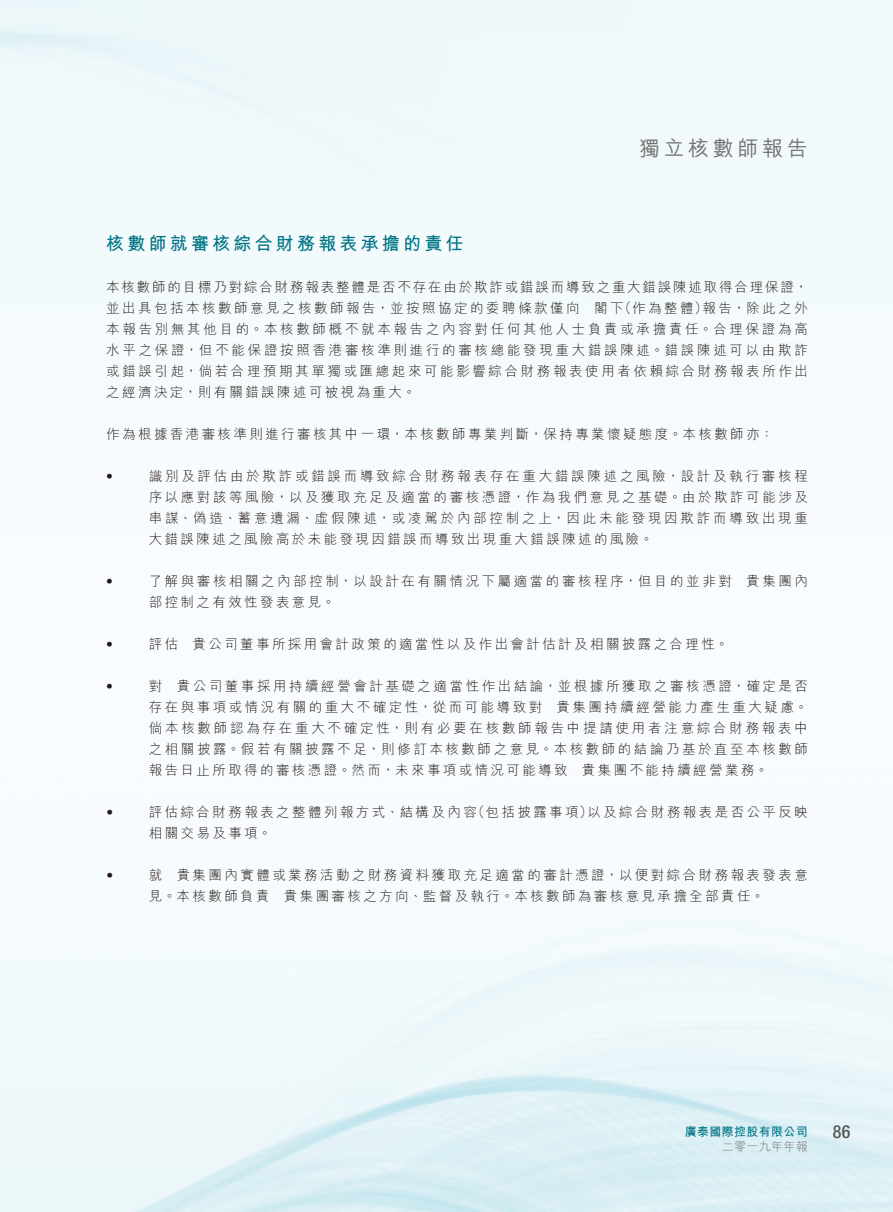
<style>
.page{position:relative;width:893px;height:1212px;background:#fff}
.page>*{position:absolute;margin:0;border:0;box-sizing:border-box;transform-origin:0 0}
.t1{font:500 21px "M Hei HK";letter-spacing:.175em;color:#727272}
.t2{font:700 18px "M Hei HK";letter-spacing:.18em;color:#007485}
.t3{font:500 condensed 18px "Helvetica Neue LT Std";color:#595857}
.t4{font:300 13.5px/21px "M Hei HK";letter-spacing:.185em;color:#231916}
.t5{font:300 13.5px "M Hei HK";letter-spacing:.205em;color:#231916}
.t6{font:300 13.5px/21px "M Hei HK";letter-spacing:.135em;color:#231916;text-align:right}
.t7{font:300 13.5px "Helvetica Neue LT Std";color:#231916}
.t8{font:700 12px "M Hei HK";letter-spacing:.03em;color:#007485}
.t9{font:300 12px "M Hei HK";letter-spacing:.03em;color:#727272}
</style>
<div class="page">
<h1 class="t1" style="left:639px;top:133px;width:170px">獨立核數師報告</h1>
<h2 class="t2" style="left:106px;top:230px;width:359px">核數師就審核綜合財務報表承擔的責任</h2>
<p class="t6" style="left:106px;top:276px;width:703px">本核數師的目標乃對綜合財務報表整體是否不存在由於欺詐或錯誤而導致之重大錯誤陳述取得合理保證，報告，除此之外</p>
<p class="t4" style="left:106px;top:297px;width:703px">並出具包括本核數師意見之核數師報告，並按照協定的委聘條款僅向<br>本報告別無其他目的。本核數師概不就本報告之內容對任何其他人士負責或承擔責任。合理保證為高水平之保證，但不能保證按照香港審核準則進行的審核總能發現重大錯誤陳述。錯誤陳述可以由欺詐或錯誤引起，倘若合理預期其單獨或匯總起來可能影響綜合財務報表使用者依賴綜合財務報表所作出之經濟決定，則有關錯誤陳述可被視為重大。</p>
<p class="t4" style="left:106px;top:423px;width:669px">作為根據香港審核準則進行審核其中一環，本核數師專業判斷，保持專業懷疑態度。本核數師亦：</p>
<p class="t5" style="left:149px;top:469px;width:661px">識別及評估由於欺詐或錯誤而導致綜合財務報表存在重大錯誤陳述之風險，設計及執行審核程</p>
<p class="t4" style="left:618px;top:297px;width:91px">（作為整體）</p>
<p class="t4" style="left:594px;top:297px;width:31px">閣下</p>
<p class="t7" style="left:106px;top:468px;width:8px">•</p>
<p class="t7" style="left:106px;top:573px;width:8px">•</p>
<p class="t4" style="left:149px;top:486px;width:661px;text-align:justify">序以應對該等風險，以及獲取充足及適當的審核憑證，作為我們意見之基礎。由於欺詐可能涉及串謀、偽造、蓄意遺漏、虛假陳述，或凌駕於內部控制之上，因此未能發現因欺詐而導致出現重大錯誤陳述之風險高於未能發現因錯誤而導致出現重大錯誤陳述的風險。</p>
<p class="t4" style="left:746px;top:570px;width:63px">貴集團內</p>
<p class="t4" style="left:149px;top:570px;width:585px">了解與審核相關之內部控制，以設計在有關情況下屬適當的審核程序，但目的並非對</p>
<p class="t7" style="left:106px;top:636px;width:8px">•</p>
<p class="t4" style="left:149px;top:591px;width:188px">部控制之有效性發表意見。</p>
<p class="t4" style="left:192px;top:633px;width:538px">貴公司董事所採用會計政策的適當性以及作出會計估計及相關披露之合理性。</p>
<p class="t4" style="left:149px;top:633px;width:31px">評估</p>
<p class="t7" style="left:106px;top:678px;width:8px">•</p>
<p class="t4" style="left:149px;top:675px;width:15px">對</p>
<p class="t4" style="left:177px;top:675px;width:633px">貴公司董事採用持續經營會計基礎之適當性作出結論，並根據所獲取之審核憑證，確定是否</p>
<p class="t4" style="left:557px;top:696px;width:253px">貴集團持續經營能力產生重大疑慮。</p>
<p class="t4" style="left:149px;top:696px;width:395px">存在與事項或情況有關的重大不確定性，從而可能導致對</p>
<p class="t5" style="left:149px;top:721px;width:661px">倘本核數師認為存在重大不確定性，則有必要在核數師報告中提請使用者注意綜合財務報表中</p>
<p class="t4" style="left:149px;top:738px;width:661px">之相關披露。假若有關披露不足，則修訂本核數師之意見。本核數師的結論乃基於直至本核數師</p>
<p class="t4" style="left:582px;top:759px;width:188px">貴集團不能持續經營業務。</p>
<p class="t4" style="left:149px;top:759px;width:420px">報告日止所取得的審核憑證。然而，未來事項或情況可能導致</p>
<p class="t7" style="left:106px;top:804px;width:8px">•</p>
<p class="t4" style="left:472px;top:801px;width:122px">（包括披露事項）</p>
<p class="t4" style="left:149px;top:801px;width:330px">評估綜合財務報表之整體列報方式、結構及內容</p>
<p class="t4" style="left:587px;top:801px;width:222px">以及綜合財務報表是否公平反映</p>
<p class="t7" style="left:106px;top:867px;width:8px">•</p>
<p class="t4" style="left:149px;top:822px;width:124px">相關交易及事項。</p>
<p class="t4" style="left:177px;top:864px;width:633px">貴集團內實體或業務活動之財務資料獲取充足適當的審計憑證，以便對綜合財務報表發表意</p>
<p class="t4" style="left:149px;top:864px;width:15px">就</p>
<p class="t4" style="left:149px;top:885px;width:122px">見。本核數師負責</p>
<p class="t4" style="left:284px;top:885px;width:482px">貴集團審核之方向、監督及執行。本核數師為審核意見承擔全部責任。</p>
<p class="t8" style="left:685px;top:1123px;width:125px">廣泰國際控股有限公司</p>
<p class="t9" style="left:722px;top:1140px;width:88px">二零一九年年報</p>
<h2 class="t3" style="left:833px;top:1121px;width:19px">86</h2>
</div>
